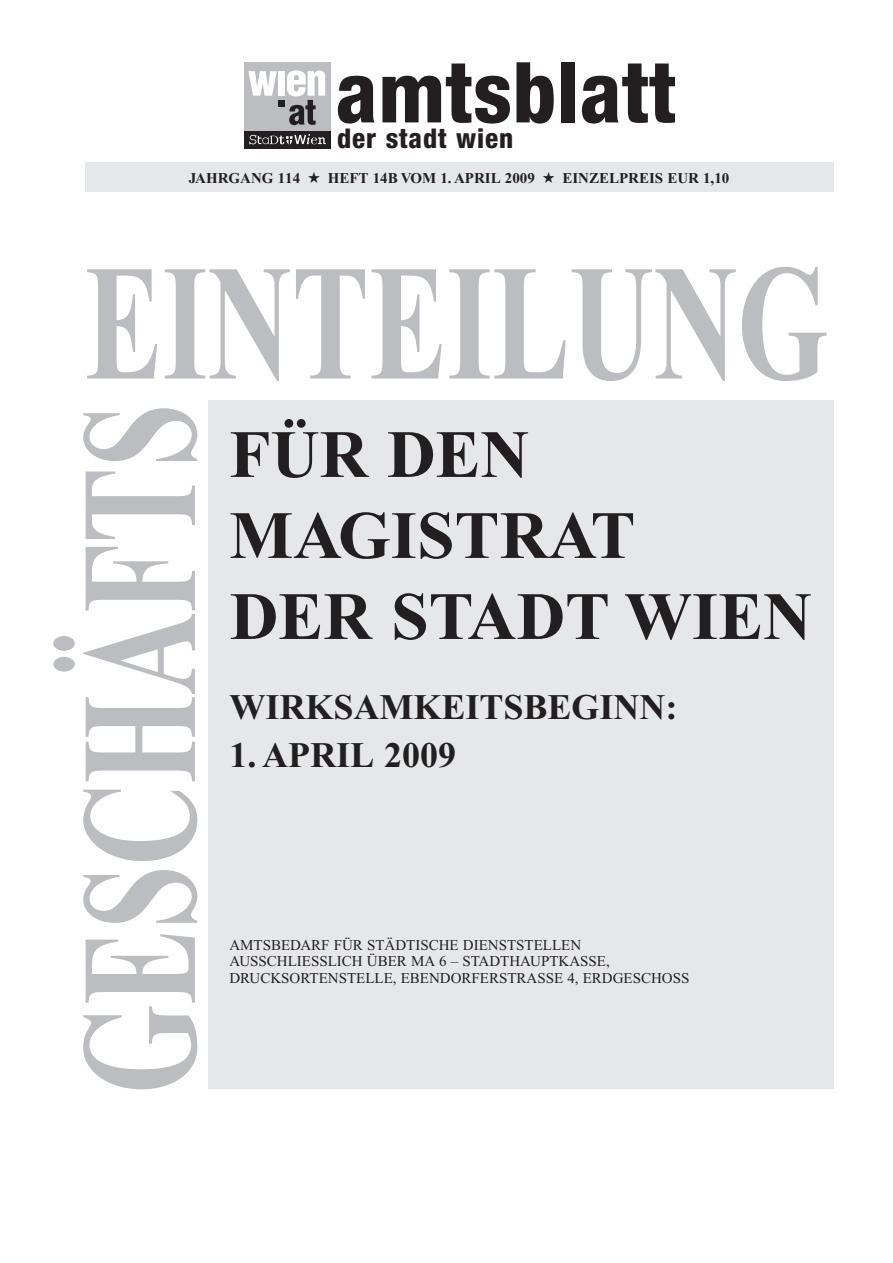
<style>
.page{position:relative;width:893px;height:1263px;background:#fff}
.page>*{position:absolute;margin:0;border:0;box-sizing:border-box;transform-origin:0 0}
.t1{font:700 165px "Times";color:#bcbdc0;scale:.71 1}
.t2{font:700 165px "Times";color:#bcbdc0;scale:.69 1}
.t3{font:800 condensed 84.15px "Helvetica Neue";letter-spacing:.01em;color:#231f20}
.t4{font:700 67.5px/81px "Times";color:#231f20}
.t5{font:700 36px "Times";color:#231f20}
.t6{font:800 condensed 27.3px "Helvetica Neue";letter-spacing:.03em;color:#231f20}
.t7{font:15px/16.5px "Times";color:#231f20}
.t8{font:700 15px "Times";color:#231f20}
.s1{font-family:"European Pi One";font-weight:400}
</style>
<div class="page">
<div style="left:208px;top:400px;width:625px;height:689px;background:#e6e7e9"></div>
<div style="left:85px;top:162px;width:748px;height:30px;background:#e6e7e9"></div>
<div style="left:244px;top:62px;width:87px;height:69px;background:#bcbdc0"></div>
<div style="left:244px;top:131px;width:87px;height:18px;background:#231f20"></div>
<svg style="left:248px;top:71px;width:29px;height:25px"></svg>
<div style="left:278px;top:71px;width:7px;height:25px;background:#fff"></div>
<div style="left:278px;top:100px;width:7px;height:7px;background:#231f20"></div>
<svg style="left:287px;top:70px;width:38px;height:55px"></svg>
<svg style="left:249px;top:134px;width:77px;height:11px"></svg>
<h2 class="t3" style="left:336px;top:62px;width:342px">amtsblatt</h2>
<h3 class="t6" style="left:337px;top:129px;width:177px">der stadt wien</h3>
<p class="t8" style="left:189px;top:173px;width:542px">JAHRGANG 114 <span class="s1">-</span> HEFT 14B VOM 1. APRIL 2009 <span class="s1">-</span> EINZELPREIS EUR 1,10</p>
<h1 class="t1" style="left:85px;top:267px;width:1048px">EINTEILUNG</h1>
<h1 class="t2" style="left:83px;top:1093px;width:1001px;rotate:-90deg">GESCHÄFTS</h1>
<h3 class="t4" style="left:229px;top:421px;width:584px">FÜR DEN<br>MAGISTRAT<br>DER STADT WIEN</h3>
<h3 class="t5" style="left:229px;top:694px;width:449px">WIRKSAMKEITSBEGINN:</h3>
<h3 class="t5" style="left:229px;top:742px;width:228px">1. APRIL 2009</h3>
<p class="t7" style="left:229px;top:938px;width:462px">AMTSBEDARF FÜR STÄDTISCHE DIENSTSTELLEN<br>AUSSCHLIESSLICH ÜBER MA 6 – STADTHAUPTKASSE,<br>DRUCKSORTENSTELLE, EBENDORFERSTRASSE 4, ERDGESCHOSS</p>
</div>
